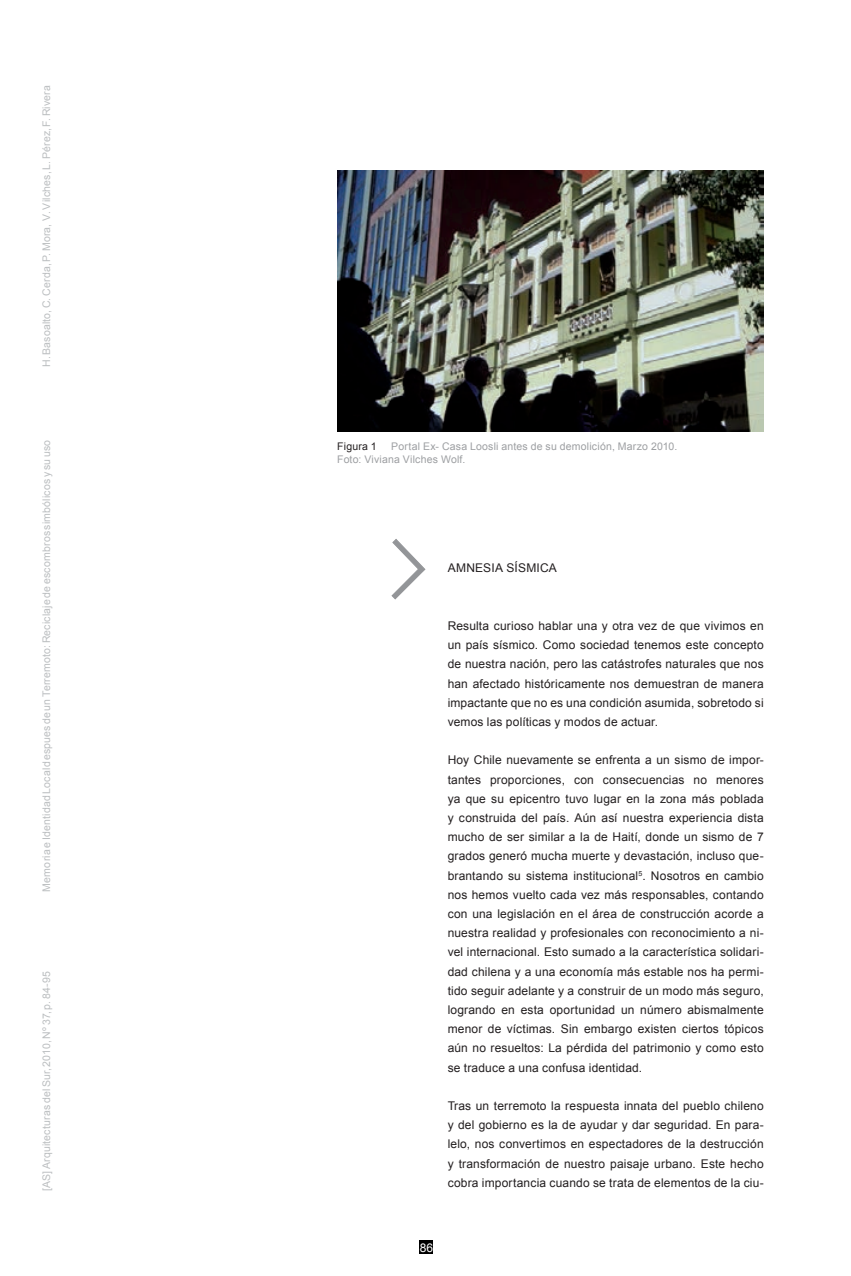
<style>
.page{position:relative;width:851px;height:1276px;background:#fff}
.page>*{position:absolute;margin:0;border:0;box-sizing:border-box;transform-origin:0 0}
.t1{font:12px/19.2px "Arial";letter-spacing:.015em;color:#231f20;text-align:justify}
.t2{font:12px "Arial";color:#fff}
.t3{font:10.5px "Arial";letter-spacing:.02em;color:#bbbec0}
.t4{font:10.5px/12.6px "Arial";letter-spacing:.02em;color:#9d9fa2}
.t5{font:10.5px "Arial";letter-spacing:.015em;color:#231f20}
</style>
<div class="page">
<div style="left:419px;top:1240px;width:14px;height:14px;background:#000"></div>
<svg style="left:391px;top:539px;width:35px;height:61px"></svg>
<img style="left:337px;top:170px;width:426px;height:261px">
<p class="t3" style="left:39px;top:367px;width:283px;rotate:-90deg">H. Basoalto, C. Cerda, P. Mora, V. Vilches, L. Pérez, F. Rivera</p>
<p class="t3" style="left:39px;top:891px;width:453px;rotate:-90deg">Memoria e Identidad Local despues de un Terremoto: Reciclaje de escombros simbólicos y su uso</p>
<p class="t3" style="left:39px;top:1191px;width:221px;rotate:-90deg">[AS] Arquitecturas del Sur, 2010, Nº 37, p. 84-95</p>
<p class="t4" style="left:337px;top:440px;width:341px;text-indent:54px">Portal Ex- Casa Loosli antes de su demolición, Marzo 2010.<br>Foto: Viviana Vilches Wolf.</p>
<p class="t5" style="left:337px;top:439px;width:41px">Figura 1</p>
<p class="t1" style="left:447px;top:558px;width:111px">AMNESIA SÍSMICA</p>
<p class="t1" style="left:447px;top:616px;width:317px">Resulta curioso hablar una y otra vez de que vivimos en un país sísmico. Como sociedad tenemos este concepto de nuestra nación, pero las catástrofes naturales que nos han afectado históricamente nos demuestran de manera impactante que no es una condición asumida, sobretodo si vemos las políticas y modos de actuar.</p>
<p class="t1" style="left:447px;top:750px;width:317px">Hoy Chile nuevamente se enfrenta a un sismo de impor&shy;tantes proporciones, con consecuencias no menores ya que su epicentro tuvo lugar en la zona más poblada y construida del país. Aún así nuestra experiencia dista mucho de ser similar a la de Haití, donde un sismo de 7 grados generó mucha muerte y devastación, incluso que&shy;brantando su sistema institucional<sup>5</sup>. Nosotros en cambio nos hemos vuelto cada vez más responsables, contando con una legislación en el área de construcción acorde a nuestra realidad y profesionales con reconocimiento a ni&shy;vel internacional. Esto sumado a la característica solidari&shy;dad chilena y a una economía más estable nos ha permi&shy;tido seguir adelante y a construir de un modo más seguro, logrando en esta oportunidad un número abismalmente menor de víctimas. Sin embargo existen ciertos tópicos aún no resueltos: La pérdida del patrimonio y como esto se traduce a una confusa identidad.</p>
<p class="t1" style="left:447px;top:1096px;width:317px">Tras un terremoto la respuesta innata del pueblo chileno y del gobierno es la de ayudar y dar seguridad. En para&shy;lelo, nos convertimos en espectadores de la destrucción y transformación de nuestro paisaje urbano. Este hecho cobra importancia cuando se trata de elementos de la ciu-</p>
<p class="t2" style="left:420px;top:1239px;width:15px">86</p>
</div>
